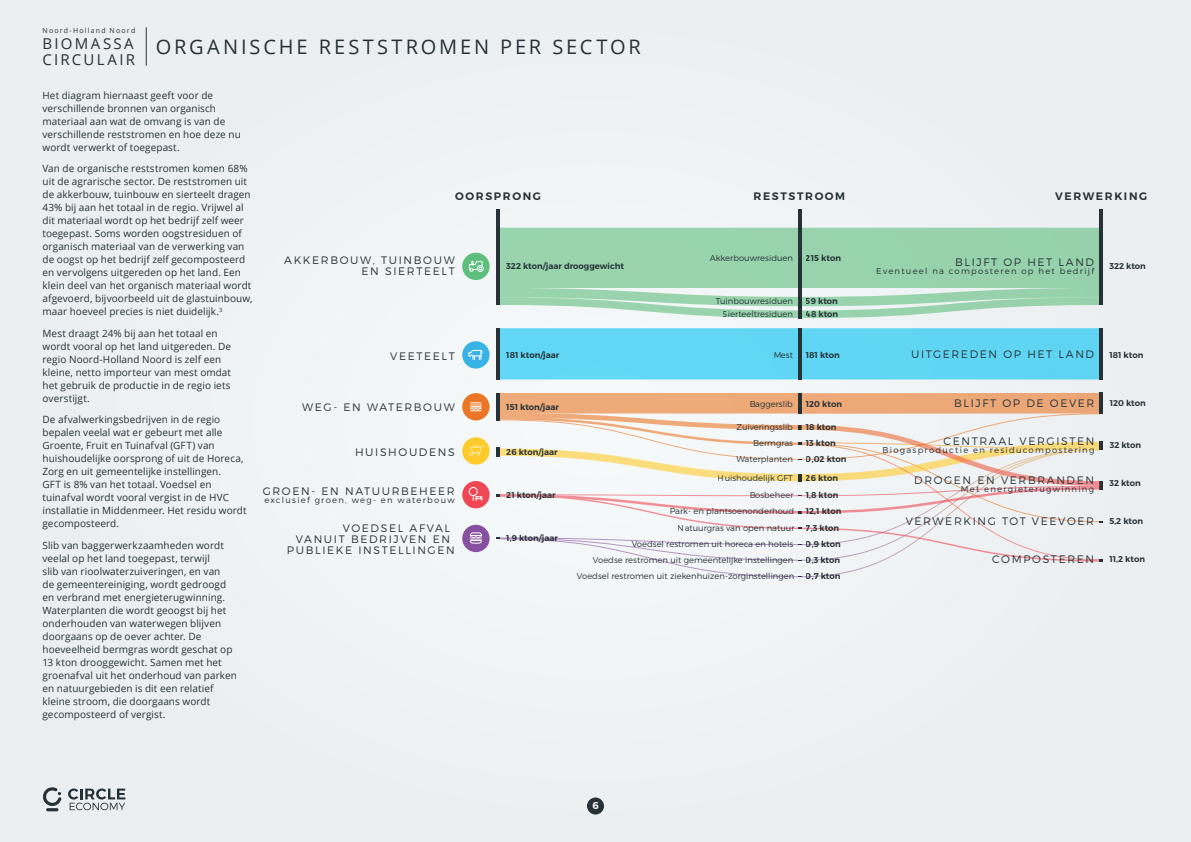
<style>
.page{position:relative;width:1191px;height:842px;background:#edf0f1}
.page>*{position:absolute;margin:0;border:0;box-sizing:border-box;transform-origin:0 0}
.t1{font:20px "Open Sans";letter-spacing:.145em;color:#263238}
.t2{font:15px/16px "Open Sans";letter-spacing:.15em;color:#263238}
.t3{font:300 10.9px/10.9px "Montserrat";letter-spacing:.15em;color:#263238;text-align:right}
.t4{font:600 10.9px "Montserrat";letter-spacing:.15em;color:#263238}
.t5{font:10px/13px "Open Sans";letter-spacing:.005em;color:#263238}
.t6{font:600 10px "Montserrat";color:#fff}
.t7{font:300 8.4px "Montserrat";color:#263238}
.t8{font:600 8.4px/16.2px "Montserrat";color:#263238}
.t9{font:300 8.4px "Montserrat";letter-spacing:.15em;color:#263238}
.t10{font:7px "Open Sans";letter-spacing:.17em;color:#263238}
</style>
<div class="page">
<div style="left:801px;top:328px;width:298px;height:51px;background:#60d5f3"></div>
<div style="left:801px;top:228px;width:298px;height:60px;background:#97d2ac"></div>
<div style="left:500px;top:228px;width:298px;height:60px;background:#99d4ad"></div>
<div style="left:500px;top:328px;width:298px;height:51px;background:#62d7f5"></div>
<div style="left:462px;top:341px;width:27px;height:28px;background:#39b3e6;border-radius:50%"></div>
<svg style="left:468px;top:350px;width:14px;height:9px"></svg>
<hr style="left:798px;top:209px;width:3px;height:109px;background:#263238">
<hr style="left:1099px;top:209px;width:3px;height:96px;background:#263238">
<hr style="left:496px;top:209px;width:4px;height:96px;background:#263238">
<hr style="left:496px;top:328px;width:4px;height:51px;background:#263238">
<hr style="left:798px;top:328px;width:3px;height:51px;background:#263238">
<hr style="left:1099px;top:328px;width:3px;height:51px;background:#263238">
<svg style="left:500px;top:288px;width:599px;height:30px"></svg>
<svg style="left:462px;top:393px;width:640px;height:184px"></svg>
<div style="left:462px;top:253px;width:27px;height:27px;background:#5dbe7d;border-radius:50%"></div>
<svg style="left:469px;top:261px;width:15px;height:11px"></svg>
<div style="left:587px;top:797px;width:17px;height:17px;background:#263238;border-radius:50%"></div>
<svg style="left:68px;top:788px;width:57px;height:22px"></svg>
<svg style="left:43px;top:787px;width:18px;height:24px"></svg>
<hr style="left:146px;top:27px;width:1px;height:39px;background:#263238">
<p class="t10" style="left:43px;top:26px;width:94px">Noord-Holland Noord</p>
<h2 class="t2" style="left:43px;top:35px;width:94px">BIOMASSA<br>CIRCULAIR</h2>
<h1 class="t1" style="left:156px;top:33px;width:487px">ORGANISCHE RESTSTROMEN PER SECTOR</h1>
<p class="t5" style="left:43px;top:88px;width:200px">Het diagram hiernaast geeft voor de verschillende bronnen van organisch materiaal aan wat de omvang is van de verschillende reststromen en hoe deze nu wordt verwerkt of toegepast.</p>
<p class="t5" style="left:43px;top:162px;width:212px">Van de organische reststromen komen 68% uit de agrarische sector. De reststromen uit de akkerbouw, tuinbouw en sierteelt dragen 43% bij aan het totaal in de regio. Vrijwel al dit materiaal wordt op het bedrijf zelf weer toegepast. Soms worden oogstresiduen of organisch materiaal van de verwerking van de oogst op het bedrijf zelf gecomposteerd en vervolgens uitgereden op het land. Een klein deel van het organisch materiaal wordt afgevoerd, bijvoorbeeld uit de glastuinbouw, maar hoeveel precies is niet duidelijk.<sup>3</sup></p>
<p class="t5" style="left:43px;top:326px;width:190px">Mest draagt 24% bij aan het totaal en wordt vooral op het land uitgereden. De regio Noord-Holland Noord is zelf een kleine, netto importeur van mest omdat het gebruik de productie in de regio iets overstijgt.</p>
<p class="t5" style="left:43px;top:413px;width:206px">De afvalwerkingsbedrijven in de regio bepalen veelal wat er gebeurt met alle Groente, Fruit en Tuinafval (GFT) van huishoudelijke oorsprong of uit de Horeca, Zorg en uit gemeentelijke instellingen.<br>GFT is 8% van het totaal. Voedsel en tuinafval wordt vooral vergist in de HVC installatie in Middenmeer. Het residu wordt gecomposteerd.</p>
<p class="t5" style="left:43px;top:538px;width:196px">Slib van baggerwerkzaamheden wordt veelal op het land toegepast, terwijl<br>slib van rioolwaterzuiveringen, en van<br>de gemeentereiniging, wordt gedroogd en verbrand met energieterugwinning.<br>Waterplanten die wordt geoogst bij het onderhouden van waterwegen blijven doorgaans op de oever achter. De hoeveelheid bermgras wordt geschat op 13 kton drooggewicht. Samen met het groenafval uit het onderhoud van parken en natuurgebieden is dit een relatief kleine stroom, die doorgaans wordt gecomposteerd of vergist.</p>
<p class="t4" style="left:455px;top:190px;width:87px">OORSPRONG</p>
<p class="t4" style="left:753px;top:190px;width:93px">RESTSTROOM</p>
<p class="t4" style="left:1055px;top:190px;width:94px">VERWERKING</p>
<p class="t8" style="left:806px;top:250px;width:37px">215 kton</p>
<p class="t8" style="left:806px;top:295px;width:34px;line-height:12.8px">59 kton<br>48 kton</p>
<p class="t7" style="left:709px;top:253px;width:85px">Akkerbouwresiduen</p>
<p class="t3" style="left:284px;top:255px;width:172px">AKKERBOUW, TUINBOUW<br>EN SIERTEELT</p>
<p class="t8" style="left:1109px;top:258px;width:38px">322 kton</p>
<p class="t3" style="left:955px;top:256px;width:141px">BLIJFT OP HET LAND</p>
<p class="t9" style="left:876px;top:266px;width:219px">Eventueel na composteren op het bedrijf</p>
<p class="t8" style="left:506px;top:258px;width:119px">322 kton/jaar drooggewicht</p>
<p class="t7" style="left:716px;top:296px;width:79px">Tuinbouwresiduen</p>
<p class="t7" style="left:723px;top:308px;width:72px">Sierteeltresiduen</p>
<p class="t3" style="left:390px;top:350px;width:66px">VEETEELT</p>
<p class="t8" style="left:506px;top:347px;width:55px">181 kton/jaar</p>
<p class="t7" style="left:773px;top:350px;width:21px">Mest</p>
<p class="t8" style="left:806px;top:347px;width:36px">181 kton</p>
<p class="t3" style="left:911px;top:348px;width:185px">UITGEREDEN OP HET LAND</p>
<p class="t8" style="left:1109px;top:347px;width:36px">181 kton</p>
<p class="t3" style="left:302px;top:401px;width:154px">WEG- EN WATERBOUW</p>
<p class="t8" style="left:506px;top:399px;width:54px">151 kton/jaar</p>
<p class="t7" style="left:749px;top:398px;width:45px">Baggerslib</p>
<p class="t8" style="left:806px;top:395px;width:38px">120 kton</p>
<p class="t3" style="left:954px;top:398px;width:142px">BLIJFT OP DE OEVER</p>
<p class="t8" style="left:1109px;top:395px;width:38px">120 kton</p>
<p class="t7" style="left:736px;top:422px;width:58px">Zuiveringsslib</p>
<p class="t8" style="left:806px;top:419px;width:32px">18 kton</p>
<p class="t3" style="left:355px;top:447px;width:101px">HUISHOUDENS</p>
<p class="t8" style="left:506px;top:444px;width:53px">26 kton/jaar</p>
<p class="t7" style="left:753px;top:438px;width:41px">Bermgras</p>
<p class="t7" style="left:736px;top:454px;width:58px">Waterplanten</p>
<p class="t8" style="left:806px;top:435px;width:31px">13 kton</p>
<p class="t8" style="left:806px;top:451px;width:42px">0,02 kton</p>
<p class="t3" style="left:943px;top:435px;width:152px">CENTRAAL VERGISTEN</p>
<p class="t9" style="left:882px;top:445px;width:213px">Biogasproductie en residucompostering</p>
<p class="t8" style="left:1109px;top:437px;width:33px">32 kton</p>
<p class="t3" style="left:263px;top:485px;width:193px">GROEN- EN NATUURBEHEER</p>
<p class="t9" style="left:264px;top:495px;width:192px">exclusief groen, weg- en waterbouw</p>
<p class="t3" style="left:343px;top:523px;width:109px">VOEDSEL AFVAL</p>
<p class="t3" style="left:296px;top:533px;width:156px">VANUIT BEDRIJVEN EN</p>
<p class="t3" style="left:287px;top:544px;width:169px">PUBLIEKE INSTELLINGEN</p>
<p class="t8" style="left:506px;top:487px;width:51px">21 kton/jaar</p>
<p class="t8" style="left:506px;top:530px;width:53px">1,9 kton/jaar</p>
<p class="t7" style="left:718px;top:472px;width:77px">Huishoudelijk GFT</p>
<p class="t7" style="left:749px;top:490px;width:46px">Bosbeheer</p>
<p class="t7" style="left:669px;top:506px;width:126px">Park- en plantsoenonderhoud</p>
<p class="t7" style="left:678px;top:522px;width:118px">Natuurgras van open natuur</p>
<p class="t7" style="left:632px;top:539px;width:163px">Voedsel restromen uit horeca en hotels</p>
<p class="t7" style="left:577px;top:571px;width:219px">Voedsel restromen uit ziekenhuizen-zorginstellingen</p>
<p class="t7" style="left:593px;top:555px;width:202px">Voedse restromen uit gemeentelijke instellingen</p>
<p class="t8" style="left:806px;top:470px;width:34px">26 kton</p>
<p class="t8" style="left:806px;top:487px;width:37px">1,8 kton<br>12,1 kton<br>7,3 kton</p>
<p class="t8" style="left:806px;top:536px;width:36px;text-align:justify">0,9 kton 0,3 kton 0,7 kton</p>
<p class="t3" style="left:914px;top:474px;width:181px">DROGEN EN VERBRANDEN</p>
<p class="t9" style="left:960px;top:484px;width:135px">Met energieterugwinning</p>
<p class="t8" style="left:1109px;top:475px;width:33px">32 kton</p>
<p class="t3" style="left:905px;top:515px;width:190px">VERWERKING TOT VEEVOER</p>
<p class="t8" style="left:1109px;top:513px;width:35px">5,2 kton</p>
<p class="t3" style="left:992px;top:553px;width:103px">COMPOSTEREN</p>
<p class="t8" style="left:1109px;top:551px;width:37px">11,2 kton</p>
<p class="t6" style="left:592px;top:799px;width:8px">6</p>
</div>
